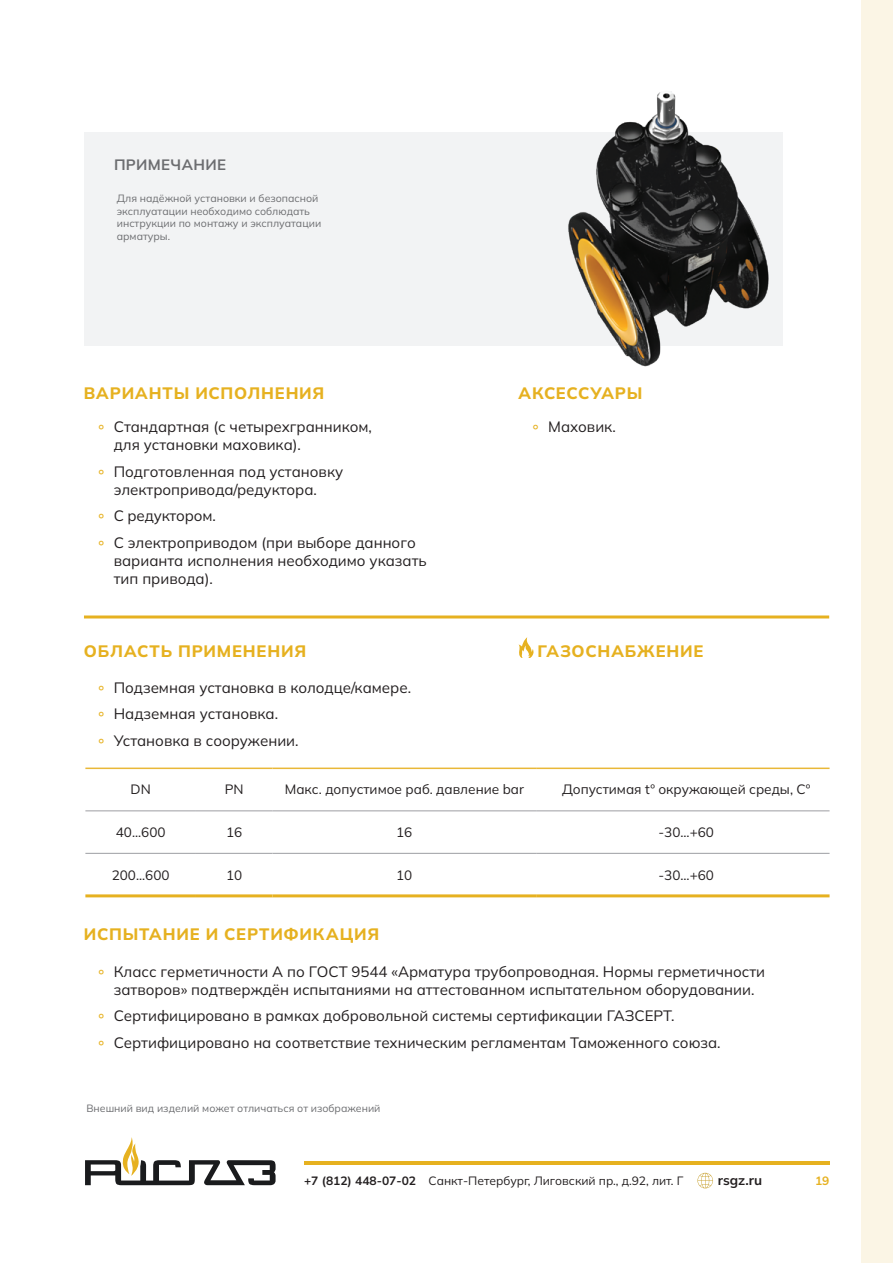
<style>
.page{position:relative;width:893px;height:1263px;background:#fff}
.page>*{position:absolute;margin:0;border:0;box-sizing:border-box;transform-origin:0 0}
.подзаголовок_золотой{font:800 16.5px "Mulish";letter-spacing:.045em;color:#e6b120}
.t1{font:15px/18px "Mulish";color:#231f20}
.текст_коррозия{font:700 15px "Mulish";letter-spacing:.025em;color:#6c6d70}
.Заголовок_1{font:13.5px "Mulish";color:#231f20}
.t2{font:700 13.5px "Mulish";color:#231f20}
.t3{font:12px "Mulish";color:#231f20}
.t4{font:700 12px "Mulish";color:#e6b120}
.текст_сноска{font:10.5px/12.6px "Mulish";color:#6c6d70}
.s1{font-family:"Menlo";color:#e6b120}
.s2{font-weight:700}
</style>
<div class="page">
<hr style="left:304px;top:1161px;width:525px;height:3px;background:#e6b120">
<svg style="left:697px;top:1173px;width:16px;height:15px"></svg>
<svg style="left:85px;top:1137px;width:191px;height:48px"></svg>
<hr style="left:85px;top:810px;width:111px;height:1px;background:#a8a9ad">
<hr style="left:196px;top:810px;width:76px;height:1px;background:#a8a9ad">
<hr style="left:272px;top:810px;width:264px;height:1px;background:#a8a9ad">
<hr style="left:536px;top:810px;width:293px;height:1px;background:#a8a9ad">
<hr style="left:85px;top:853px;width:111px;height:1px;background:#a8a9ad">
<hr style="left:196px;top:853px;width:76px;height:1px;background:#a8a9ad">
<hr style="left:272px;top:853px;width:264px;height:1px;background:#a8a9ad">
<hr style="left:536px;top:853px;width:293px;height:1px;background:#a8a9ad">
<hr style="left:85px;top:894px;width:111px;height:3px;background:#e6b120">
<hr style="left:196px;top:894px;width:76px;height:3px;background:#e6b120">
<hr style="left:272px;top:894px;width:264px;height:3px;background:#e6b120">
<hr style="left:536px;top:894px;width:293px;height:3px;background:#e6b120">
<hr style="left:85px;top:767px;width:111px;height:2px;background:#e9b838">
<hr style="left:196px;top:767px;width:76px;height:2px;background:#e9b838">
<hr style="left:272px;top:767px;width:264px;height:2px;background:#e9b838">
<hr style="left:536px;top:767px;width:293px;height:2px;background:#e9b838">
<div style="left:84px;top:132px;width:698px;height:214px;background:#f2f3f4"></div>
<img style="left:568px;top:91px;width:215px;height:276px">
<svg style="left:518px;top:637px;width:16px;height:21px"></svg>
<hr style="left:84px;top:615px;width:745px;height:3px;background:#e6b120">
<div style="left:861px;top:0;width:32px;height:1263px;background:#fbf5e5"></div>
<p class="текст_коррозия" style="left:114px;top:154px;width:114px">ПРИМЕЧАНИЕ</p>
<p class="текст_сноска" style="left:117px;top:192px;width:206px">Для надёжной установки и безопасной эксплуатации необходимо соблюдать инструкции по монтажу и эксплуатации арматуры.</p>
<p class="подзаголовок_золотой" style="left:84px;top:382px;width:242px">ВАРИАНТЫ ИСПОЛНЕНИЯ</p>
<p class="t1" style="left:114px;top:418px;width:260px;text-indent:-17px"><span class="s1">∘</span> Стандартная (с четырехгранником, для установки маховика).</p>
<p class="t1" style="left:114px;top:462px;width:231px;text-indent:-17px"><span class="s1">∘</span> Подготовленная под установку электропривода/редуктора.</p>
<p class="t1" style="left:97px;top:507px;width:121px"><span class="s1">∘</span> С редуктором.</p>
<p class="t1" style="left:114px;top:533px;width:314px;text-indent:-17px"><span class="s1">∘</span> С электроприводом (при выборе данного варианта исполнения необходимо указать тип привода).</p>
<p class="подзаголовок_золотой" style="left:84px;top:639px;width:224px">ОБЛАСТЬ ПРИМЕНЕНИЯ</p>
<p class="t1" style="left:97px;top:678px;width:316px"><span class="s1">∘</span> Подземная установка в колодце/камере.</p>
<p class="t1" style="left:97px;top:704px;width:183px"><span class="s1">∘</span> Надземная установка.</p>
<p class="t1" style="left:97px;top:731px;width:203px"><span class="s1">∘</span> Установка в сооружении.</p>
<p class="подзаголовок_золотой" style="left:518px;top:382px;width:125px">АКСЕССУАРЫ</p>
<p class="t1" style="left:531px;top:418px;width:86px"><span class="s1">∘</span> Маховик.</p>
<p class="подзаголовок_золотой" style="left:538px;top:639px;width:167px">ГАЗОСНАБЖЕНИЕ</p>
<p class="Заголовок_1" style="left:131px;top:780px;width:22px">DN</p>
<p class="Заголовок_1" style="left:225px;top:780px;width:20px">PN</p>
<p class="Заголовок_1" style="left:285px;top:780px;width:241px">Макс. допустимое раб. давление bar</p>
<p class="Заголовок_1" style="left:562px;top:780px;width:250px">Допустимая tº окружающей среды, Сº</p>
<p class="Заголовок_1" style="left:116px;top:823px;width:51px">40...600</p>
<p class="Заголовок_1" style="left:226px;top:823px;width:18px">16</p>
<p class="Заголовок_1" style="left:396px;top:823px;width:18px">16</p>
<p class="Заголовок_1" style="left:658px;top:823px;width:57px">-30...+60</p>
<p class="Заголовок_1" style="left:112px;top:865px;width:59px">200...600</p>
<p class="Заголовок_1" style="left:226px;top:865px;width:18px">10</p>
<p class="Заголовок_1" style="left:396px;top:865px;width:18px">10</p>
<p class="Заголовок_1" style="left:658px;top:865px;width:57px">-30...+60</p>
<p class="подзаголовок_золотой" style="left:84px;top:923px;width:297px">ИСПЫТАНИЕ И СЕРТИФИКАЦИЯ</p>
<p class="t1" style="left:97px;top:962px;width:670px;text-align:center"><span class="s1">∘</span> Класс герметичности А по ГОСТ 9544 «Арматура трубопроводная. Нормы герметичности затворов» подтверждён испытаниями на аттестованном испытательном оборудовании.</p>
<p class="t1" style="left:97px;top:1006px;width:579px"><span class="s1">∘</span> Сертифицировано в рамках добровольной системы сертификации ГАЗСЕРТ.</p>
<p class="t1" style="left:97px;top:1033px;width:625px"><span class="s1">∘</span> Сертифицировано на соответствие техническим регламентам Таможенного союза.</p>
<p class="текст_сноска" style="left:86px;top:1102px;width:296px">Внешний вид изделий может отличаться от изображений</p>
<p class="t3" style="left:304px;top:1173px;width:381px"><span class="s2">+7 (812) 448-07-02</span> Санкт-Петербург, Лиговский пр., д.92, лит. Г</p>
<p class="t2" style="left:718px;top:1171px;width:46px">rsgz.ru</p>
<p class="t4" style="left:815px;top:1173px;width:16px">19</p>
</div>
